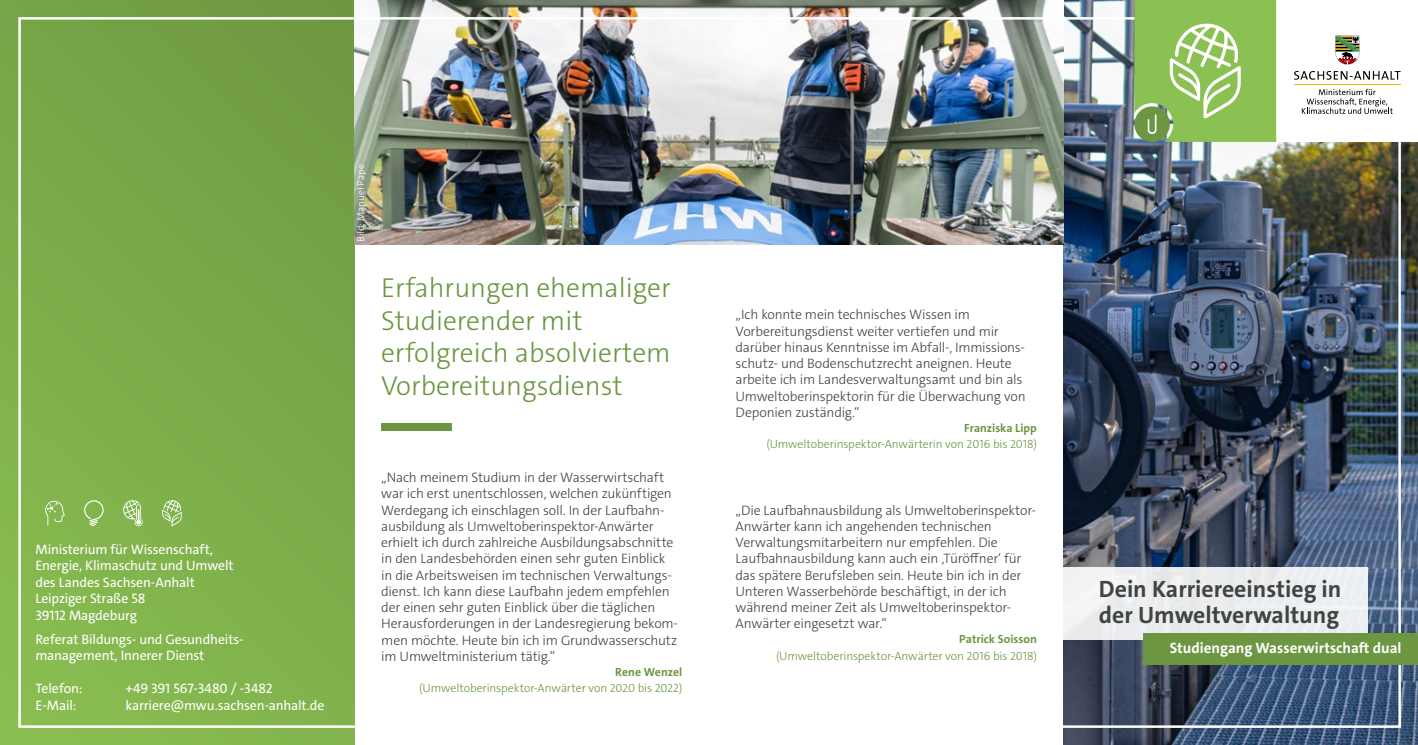
<style>
.page{position:relative;width:1418px;height:745px;background:#fff}
.page>*{position:absolute;margin:0;border:0;box-sizing:border-box;transform-origin:0 0}
.Überschrift{font:300 27.5px/32.5px "The Sans C4 s";color:#6c9641}
.t1{font:700 23.75px/26.2px "The Sans C4 s";color:#404541}
.t2{font:700 15px "The Sans C4 s";color:#fff}
.Fließtext{font:300 13.75px/16.2px "The Sans C4 s";letter-spacing:-.015em;color:#404541}
.Fließtext-2{font:13.75px/16.5px "The Sans C4 s";letter-spacing:-.01em;color:#fff}
.Bezeichnung{font:300 11.88px/16.2px "The Sans C4 s";letter-spacing:-.01em;color:#6c9641;text-align:right}
.Bezeichnung-2{font:700 11.88px "The Sans C4 s";color:#6c9641}
.Bezeichnung-3{font:300 10px "The Sans C4 s";color:#fff}
.s1{font-weight:700}
</style>
<div class="page">
<img style="left:1063px;top:0;width:354px;height:744px">
<div style="left:0;top:0;width:354px;height:744px;background:linear-gradient(to bottom,#749f46,#88ba52)"></div>
<img style="left:354px;top:0;width:709px;height:244px">
<div style="left:381px;top:423px;width:71px;height:7px;background:#6c9641"></div>
<svg style="left:44px;top:500px;width:21px;height:25px"></svg>
<svg style="left:84px;top:500px;width:20px;height:26px"></svg>
<svg style="left:123px;top:499px;width:20px;height:27px"></svg>
<svg style="left:162px;top:499px;width:20px;height:27px"></svg>
<div style="left:1063px;top:567px;width:305px;height:72px;background:#ebedf0"></div>
<div style="left:1142px;top:632px;width:275px;height:32px;background:#6c9641"></div>
<div style="left:1276px;top:0;width:141px;height:142px;background:#fff"></div>
<svg style="left:1294px;top:71px;width:106px;height:9px"></svg>
<hr style="left:1293px;top:84px;width:107px;height:1px;background:#e1b900">
<svg style="left:1335px;top:35px;width:24px;height:30px"></svg>
<svg style="left:1301px;top:89px;width:91px;height:25px"></svg>
<svg style="left:1134px;top:0;width:142px;height:142px;background:#95c464"></svg>
<p class="Fließtext-2" style="left:35px;top:540px;width:200px">Ministerium für Wissenschaft,<br>Energie, Klimaschutz und Umwelt des Landes Sachsen-Anhalt</p>
<p class="Fließtext-2" style="left:35px;top:590px;width:111px">Leipziger Straße 58</p>
<p class="Fließtext-2" style="left:35px;top:606px;width:103px">39112 Magdeburg</p>
<p class="Fließtext-2" style="left:35px;top:630px;width:210px">Referat Bildungs- und Gesundheits&shy;management, Innerer Dienst</p>
<p class="Fließtext-2" style="left:35px;top:680px;width:49px">Telefon:</p>
<p class="Fließtext-2" style="left:125px;top:680px;width:149px">+49 391 567-3480 / -3482</p>
<p class="Fließtext-2" style="left:35px;top:696px;width:43px">E-Mail:</p>
<p class="Fließtext-2" style="left:125px;top:696px;width:200px">karriere@mwu.sachsen-anhalt.de</p>
<p class="Bezeichnung-3" style="left:354px;top:242px;width:79px;rotate:-90deg">Bild: Manuel Pape</p>
<p class="Überschrift" style="left:381px;top:271px;width:291px">Erfahrungen ehemaliger<br>Studierender mit erfolgreich absolviertem<br>Vorbereitungsdienst</p>
<p class="Fließtext" style="left:381px;top:469px;width:298px">„Nach meinem Studium in der Wasserwirtschaft war ich erst unentschlossen, welchen zukünftigen Werdegang ich einschlagen soll. In der Laufbahn&shy;ausbildung als Umweltoberinspektor-Anwärter erhielt ich durch zahlreiche Ausbildungsabschnitte in den Landesbehörden einen sehr guten Einblick in die Arbeitsweisen im technischen Verwaltungs&shy;dienst. Ich kann diese Laufbahn jedem empfehlen der einen sehr guten Einblick über die täglichen Herausforderungen in der Landesregierung bekom&shy;men möchte. Heute bin ich im Grundwasserschutz im Umweltministerium tätig.“</p>
<p class="Bezeichnung-2" style="left:615px;top:663px;width:69px">Rene Wenzel</p>
<p class="Bezeichnung" style="left:419px;top:679px;width:265px">(Umweltoberinspektor-Anwärter von 2020 bis 2022)</p>
<p class="Fließtext" style="left:735px;top:306px;width:292px">„Ich konnte mein technisches Wissen im Vorbereitungsdienst weiter vertiefen und mir darüber hinaus Kenntnisse im Abfall-, Immissions&shy;schutz- und Bodenschutzrecht aneignen. Heute arbeite ich im Landesverwaltungsamt und bin als Umweltoberinspektorin für die Überwachung von Deponien zuständig.“</p>
<p class="Bezeichnung" style="left:766px;top:419px;width:272px"><span class="s1">Franziska Lipp<br></span>(Umweltoberinspektor-Anwärterin von 2016 bis 2018)</p>
<p class="Fließtext" style="left:735px;top:501px;width:302px">„Die Laufbahnausbildung als Umweltoberinspektor-Anwärter kann ich angehenden technischen Verwaltungsmitarbeitern nur empfehlen. Die Laufbahnausbildung kann auch ein ‚Türöffner‘ für das spätere Berufsleben sein. Heute bin ich in der Unteren Wasserbehörde beschäftigt, in der ich während meiner Zeit als Umweltoberinspektor-Anwärter eingesetzt war.“</p>
<p class="Bezeichnung-2" style="left:959px;top:631px;width:79px">Patrick Soisson</p>
<p class="Bezeichnung" style="left:776px;top:647px;width:262px">(Umweltoberinspektor-Anwärter von 2016 bis 2018)</p>
<h2 class="t1" style="left:1098px;top:575px;width:244px">Dein Karriereeinstieg in der Umweltverwaltung</h2>
<p class="t2" style="left:1169px;top:638px;width:233px">Studiengang Wasserwirtschaft dual</p>
</div>
